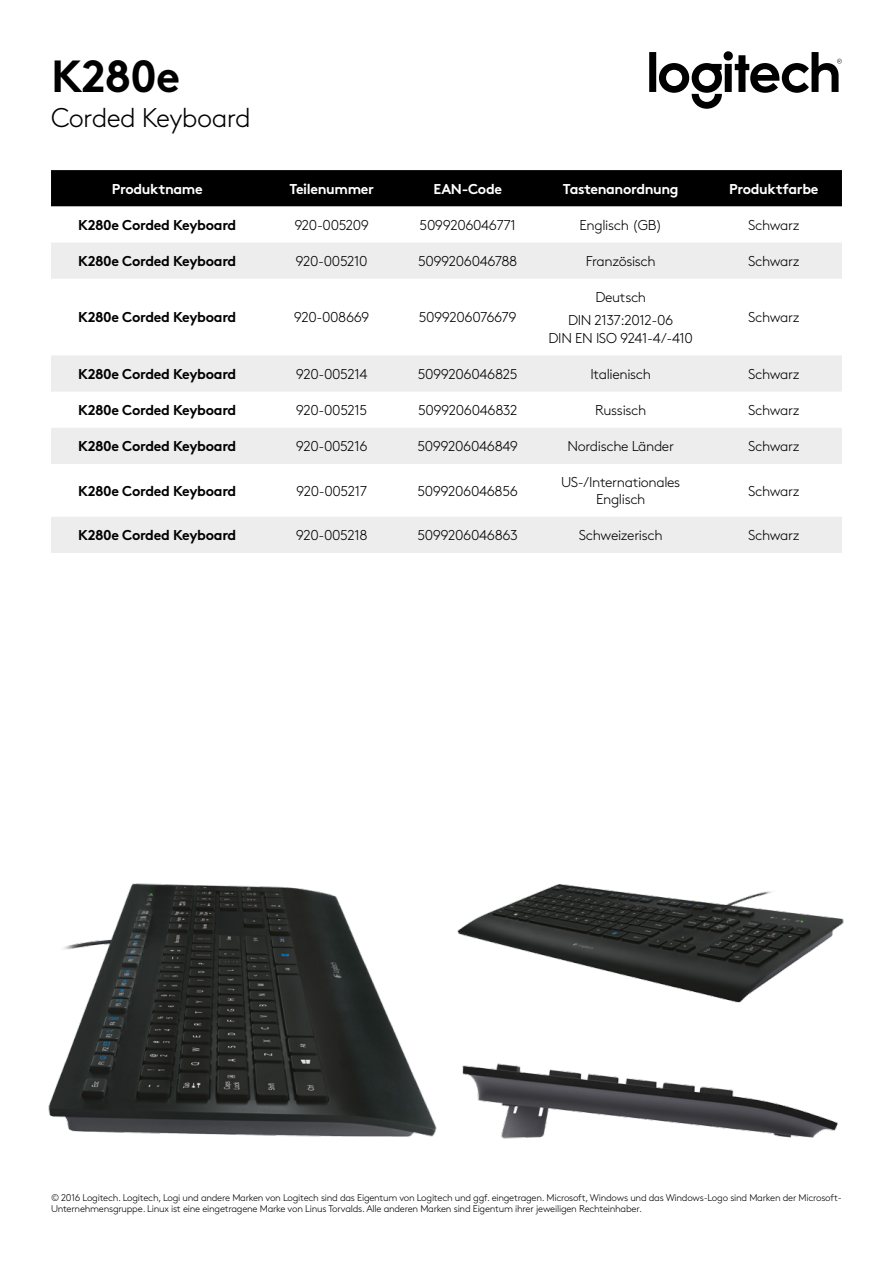
<style>
.page{position:relative;width:893px;height:1263px;background:#fff}
.page>*{position:absolute;margin:0;border:0;box-sizing:border-box;transform-origin:0 0}
.t1{font:700 45px "Brown Pro";letter-spacing:-.025em;color:#000}
.t2{font:300 27px "Brown Pro";letter-spacing:-.025em;color:#000}
.t3{font:300 14.25px/22.5px "Brown Pro";letter-spacing:-.025em;color:#000;text-align:center}
.t4{font:700 14.25px "Brown Pro";letter-spacing:-.025em;color:#000}
.t5{font:700 14.25px "Brown Pro";letter-spacing:-.025em;color:#fff}
.t6{font:300 9.75px/11.2px "Brown Pro";letter-spacing:-.025em;color:#000}
</style>
<div class="page">
<img style="left:462px;top:1063px;width:376px;height:76px">
<img style="left:48px;top:883px;width:389px;height:254px">
<img style="left:457px;top:884px;width:387px;height:119px">
<svg style="left:649px;top:51px;width:193px;height:58px"></svg>
<div style="left:51px;top:170px;width:791px;height:36px;background:#000"></div>
<svg style="left:51px;top:243px;width:791px;height:310px"></svg>
<h1 class="t1" style="left:51px;top:40px;width:131px">K280e</h1>
<h2 class="t2" style="left:51px;top:97px;width:201px">Corded Keyboard</h2>
<p class="t5" style="left:112px;top:177px;width:92px">Produktname</p>
<p class="t5" style="left:289px;top:177px;width:86px">Teilenummer</p>
<p class="t5" style="left:433px;top:177px;width:70px">EAN-Code</p>
<p class="t5" style="left:563px;top:177px;width:117px">Tastenanordnung</p>
<p class="t5" style="left:729px;top:177px;width:91px">Produktfarbe</p>
<p class="t4" style="left:78px;top:213px;width:160px">K280e Corded Keyboard</p>
<p class="t3" style="left:294px;top:213px;width:76px">920-005209</p>
<p class="t3" style="left:420px;top:213px;width:98px">5099206046771</p>
<p class="t3" style="left:579px;top:213px;width:84px">Englisch (GB)</p>
<p class="t3" style="left:748px;top:213px;width:53px">Schwarz</p>
<p class="t4" style="left:78px;top:249px;width:160px">K280e Corded Keyboard</p>
<p class="t3" style="left:296px;top:249px;width:74px">920-005210</p>
<p class="t3" style="left:418px;top:249px;width:101px">5099206046788</p>
<p class="t3" style="left:586px;top:249px;width:71px">Französisch</p>
<p class="t3" style="left:748px;top:249px;width:53px">Schwarz</p>
<p class="t4" style="left:78px;top:306px;width:160px">K280e Corded Keyboard</p>
<p class="t3" style="left:294px;top:305px;width:77px">920-008669</p>
<p class="t3" style="left:419px;top:305px;width:99px">5099206076679</p>
<p class="t3" style="left:568px;top:285px;width:107px">Deutsch<br>DIN 2137:2012-06</p>
<p class="t3" style="left:549px;top:325px;width:146px">DIN EN ISO 9241-4/-410</p>
<p class="t3" style="left:748px;top:305px;width:53px">Schwarz</p>
<p class="t4" style="left:78px;top:362px;width:160px">K280e Corded Keyboard</p>
<p class="t3" style="left:296px;top:362px;width:73px">920-005214</p>
<p class="t3" style="left:418px;top:362px;width:101px">5099206046825</p>
<p class="t3" style="left:591px;top:362px;width:62px">Italienisch</p>
<p class="t3" style="left:748px;top:362px;width:53px">Schwarz</p>
<p class="t4" style="left:78px;top:398px;width:160px">K280e Corded Keyboard</p>
<p class="t3" style="left:296px;top:398px;width:73px">920-005215</p>
<p class="t3" style="left:418px;top:398px;width:101px">5099206046832</p>
<p class="t3" style="left:595px;top:398px;width:53px">Russisch</p>
<p class="t3" style="left:748px;top:398px;width:53px">Schwarz</p>
<p class="t4" style="left:78px;top:435px;width:160px">K280e Corded Keyboard</p>
<p class="t3" style="left:296px;top:434px;width:73px">920-005216</p>
<p class="t3" style="left:417px;top:434px;width:102px">5099206046849</p>
<p class="t3" style="left:568px;top:434px;width:108px">Nordische Länder</p>
<p class="t3" style="left:748px;top:434px;width:53px">Schwarz</p>
<p class="t4" style="left:78px;top:479px;width:160px">K280e Corded Keyboard</p>
<p class="t3" style="left:296px;top:478px;width:73px">920-005217</p>
<p class="t3" style="left:417px;top:478px;width:102px">5099206046856</p>
<p class="t3" style="left:561px;top:473px;width:121px;line-height:16.5px">US-/Internationales<br>Englisch</p>
<p class="t3" style="left:748px;top:478px;width:53px">Schwarz</p>
<p class="t4" style="left:78px;top:524px;width:160px">K280e Corded Keyboard</p>
<p class="t3" style="left:296px;top:523px;width:73px">920-005218</p>
<p class="t3" style="left:417px;top:523px;width:102px">5099206046863</p>
<p class="t3" style="left:579px;top:523px;width:85px">Schweizerisch</p>
<p class="t3" style="left:748px;top:523px;width:53px">Schwarz</p>
<p class="t6" style="left:51px;top:1191px;width:792px">© 2016 Logitech. Logitech, Logi und andere Marken von Logitech sind das Eigentum von Logitech und ggf. eingetragen. Microsoft, Windows und das Windows-Logo sind Marken der Microsoft-<br>Unternehmensgruppe. Linux ist eine eingetragene Marke von Linus Torvalds. Alle anderen Marken sind Eigentum ihrer jeweiligen Rechteinhaber.</p>
</div>
